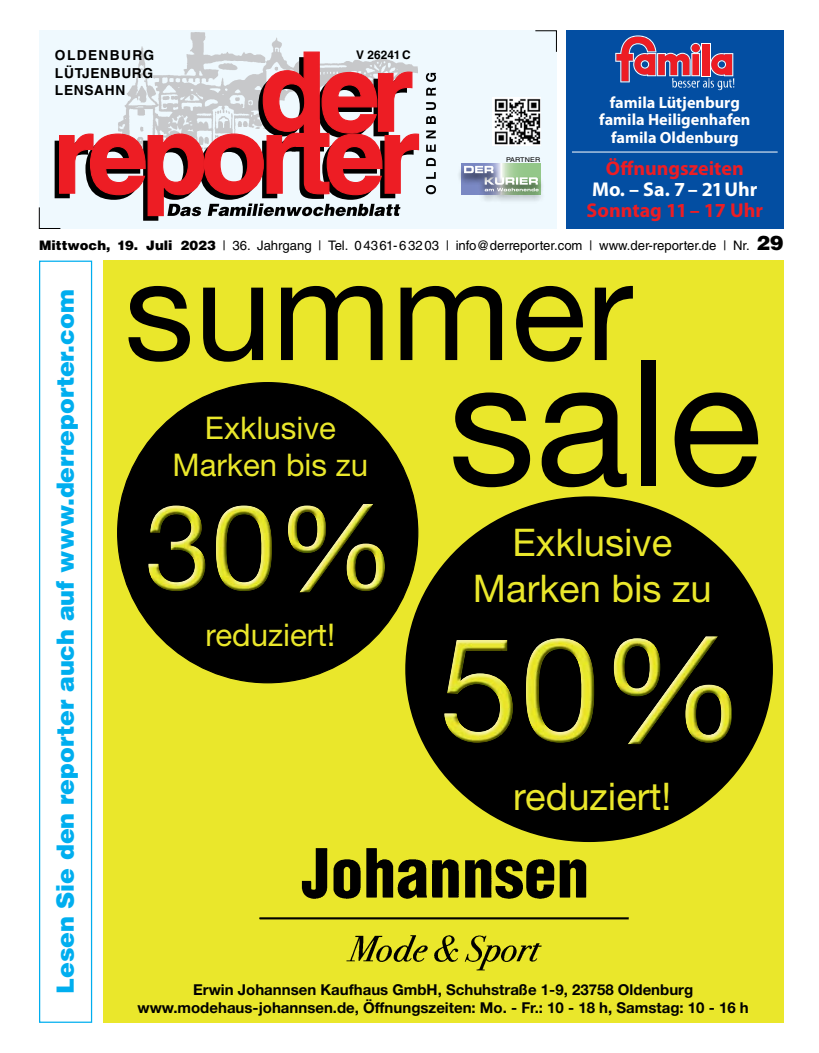
<style>
.page{position:relative;width:819px;height:1053px;background:#fff}
.page>*{position:absolute;margin:0;border:0;box-sizing:border-box;transform-origin:0 0}
.t1{font:175px "Helvetica Neue";color:#000}
.t2{font:140px "Helvetica Neue";color:#000}
.t3{font:38.12px/45.8px "Helvetica Neue";color:#eae72b;text-align:center}
.t4{font:31.25px "Helvetica Neue";color:#eae72b}
.t5{font:900 23.75px "Helvetica LT Std";color:#00aeef}
.t6{font:700 20px/21.2px "Myriad Pro";color:#ed1d24;text-align:center}
.t7{font:700 16.25px/17.5px "Myriad Pro";color:#fff;text-align:center}
.t8{font:700 15px/18px "Helvetica Neue";color:#000;text-align:center}
.t9{font:700 13.75px/17.5px "Helvetica LT Std";letter-spacing:.05em;color:#000}
.t10{font:700 13.75px "Helvetica LT Std";letter-spacing:.1em;color:#000}
.t11{font:13.12px "Helvetica LT Std";color:#000}
.t12{font:700 11.88px "Helvetica LT Std";color:#000}
.t13{font:6.5px "Helvetica LT Std";letter-spacing:.02em;color:#000;scale:1.1 1}
.s1{color:#fff}
.s2{font-weight:900}
.s3{font-weight:900;font-size:20px}
</style>
<div class="page">
<div style="left:39px;top:260px;width:53px;height:762px;border:1px solid #00aeef"></div>
<div style="left:39px;top:30px;width:517px;height:199px;background:#eff9fe"></div>
<svg style="left:535px;top:30px;width:21px;height:22px"></svg>
<img style="left:141px;top:32px;width:141px;height:19px">
<svg style="left:426px;top:185px;width:10px;height:9px"></svg>
<svg style="left:426px;top:172px;width:10px;height:7px"></svg>
<svg style="left:426px;top:158px;width:10px;height:8px"></svg>
<svg style="left:426px;top:144px;width:10px;height:8px"></svg>
<svg style="left:426px;top:130px;width:10px;height:8px"></svg>
<svg style="left:426px;top:116px;width:10px;height:8px"></svg>
<svg style="left:426px;top:102px;width:10px;height:8px"></svg>
<svg style="left:426px;top:73px;width:10px;height:23px"></svg>
<svg style="left:39px;top:51px;width:380px;height:178px"></svg>
<svg style="left:461px;top:164px;width:79px;height:30px"></svg>
<div style="left:478px;top:176px;width:66px;height:21px;background:#000;opacity:.75"></div>
<div style="left:457px;top:164px;width:43px;height:21px;background:#000;opacity:.75"></div>
<div style="left:478px;top:187px;width:67px;height:16px;background:#000;opacity:.75"></div>
<svg style="left:464px;top:166px;width:74px;height:25px;background:#a1b3b2"></svg>
<img style="left:492px;top:97px;width:48px;height:48px">
<div style="left:566px;top:30px;width:217px;height:199px;background:#034ea2"></div>
<svg style="left:615px;top:35px;width:119px;height:55px"></svg>
<hr style="left:572px;top:151px;width:205px;height:1px;background:#fff">
<div style="left:103px;top:260px;width:680px;height:762px;background:#eae72b"></div>
<div style="left:118px;top:382px;width:300px;height:300px;background:#000;border-radius:50%"></div>
<div style="left:406px;top:497px;width:366px;height:344px;background:#000;border-radius:50%"></div>
<img style="left:148px;top:504px;width:237px;height:88px">
<img style="left:444px;top:636px;width:288px;height:108px">
<img style="left:259px;top:829px;width:378px;height:142px">
<p class="t10" style="left:55px;top:47px;width:101px">OLDENBURG</p>
<p class="t12" style="left:356px;top:47px;width:56px">V 26241C</p>
<p class="t9" style="left:55px;top:64px;width:100px">LÜTJENBURG<br>LENSAHN</p>
<p class="t13" style="left:506px;top:155px;width:33px">PARTNER</p>
<p class="t7" style="left:599px;top:94px;width:153px">famila Lütjenburg famila Heiligenhafen famila Oldenburg</p>
<p class="t6" style="left:586px;top:158px;width:178px">Öffnungszeiten<br><span class="s1">Mo. – Sa. 7 – 21 Uhr<br></span>Sonntag 11 – 17 Uhr</p>
<p class="t11" style="left:39px;top:238px;width:746px"><span class="s2">Mittwoch, 19. Juli 2023</span> | 36. Jahrgang | Tel. 04361-63203 | info@derreporter.com | www.der-reporter.de | Nr. <span class="s3">29</span></p>
<h3 class="t5" style="left:50px;top:993px;width:705px;rotate:-90deg">Lesen Sie den reporter auch auf www.derreporter.com</h3>
<p class="t2" style="left:124px;top:227px;width:510px">summer</p>
<p class="t1" style="left:448px;top:318px;width:316px">sale</p>
<p class="t4" style="left:205px;top:408px;width:132px">Exklusive</p>
<p class="t4" style="left:172px;top:446px;width:197px">Marken bis zu</p>
<p class="t3" style="left:473px;top:519px;width:240px">Exklusive<br>Marken bis zu</p>
<p class="t4" style="left:205px;top:616px;width:131px">reduziert!</p>
<p class="t3" style="left:513px;top:772px;width:160px">reduziert!</p>
<p class="t8" style="left:137px;top:980px;width:612px">Erwin Johannsen Kaufhaus GmbH, Schuhstraße 1-9, 23758 Oldenburg www.modehaus-johannsen.de, Öffnungszeiten: Mo. - Fr.: 10 - 18 h, Samstag: 10 - 16 h</p>
</div>
